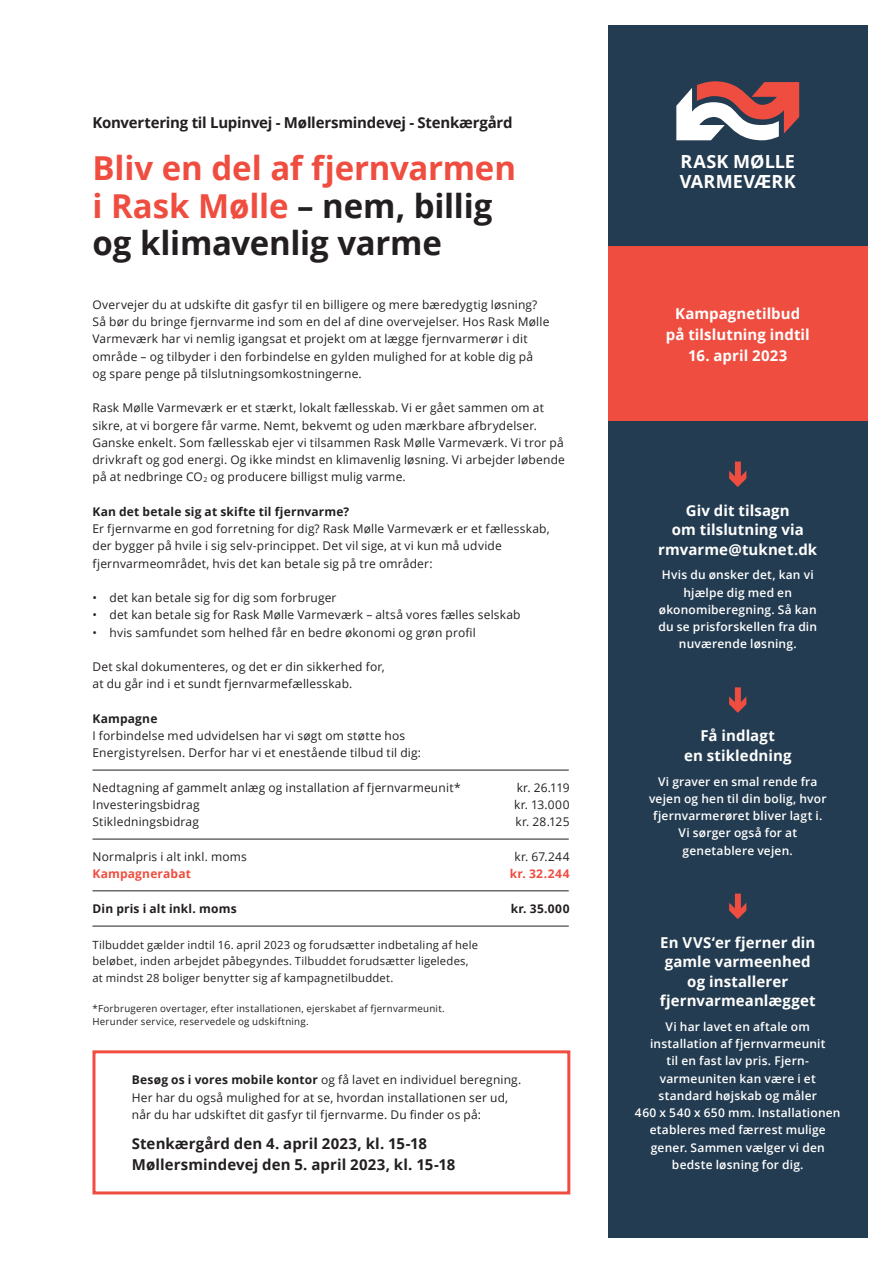
<style>
.page{position:relative;width:893px;height:1263px;background:#fff}
.page>*{position:absolute;margin:0;border:0;box-sizing:border-box;transform-origin:0 0}
.t1{font:700 33px/37.5px "Open Sans";letter-spacing:-.005em;color:#ef4d3f}
.t2{font:700 18px/20.9px "Open Sans";letter-spacing:.005em;color:#fff}
.t3{font:700 15px/19.5px "Open Sans";letter-spacing:.005em;color:#fff;text-align:center}
.t4{font:700 15px "Open Sans";letter-spacing:-.005em;color:#231f20}
.t5{font:12px/17.2px "Open Sans";letter-spacing:.015em;color:#231f20}
.t6{font:600 12px/17.2px "Open Sans";letter-spacing:.015em;color:#fff;text-align:center}
.t7{font:700 12px "Open Sans";letter-spacing:.015em;color:#231f20}
.t8{font:700 12px "Open Sans";letter-spacing:.015em;color:#ef4d3f}
.t9{font:11.25px/16.5px "Open Sans";letter-spacing:.02em;color:#231f20}
.t10{font:9.75px/13.5px "Open Sans";letter-spacing:.025em;color:#231f20}
.s1{color:#231f20}
.s2{font-weight:700}
</style>
<div class="page">
<div style="left:608px;top:372px;width:259px;height:865px;background:#243c51"></div>
<div style="left:608px;top:26px;width:259px;height:221px;background:#243c51"></div>
<hr style="left:92px;top:770px;width:477px;height:1px;background:#231f20">
<hr style="left:92px;top:839px;width:477px;height:1px;background:#231f20">
<hr style="left:92px;top:890px;width:477px;height:1px;background:#231f20">
<hr style="left:92px;top:926px;width:477px;height:1px;background:#231f20">
<svg style="left:676px;top:81px;width:123px;height:59px"></svg>
<svg style="left:729px;top:462px;width:17px;height:25px"></svg>
<svg style="left:729px;top:687px;width:17px;height:26px"></svg>
<svg style="left:729px;top:894px;width:17px;height:25px"></svg>
<div style="left:92px;top:1050px;width:478px;height:144px;border:3px solid #ef4d3f"></div>
<div style="left:608px;top:247px;width:259px;height:174px;background:#ef4d3f"></div>
<p class="t4" style="left:92px;top:112px;width:422px">Konvertering til Lupinvej - Møllersmindevej - Stenkærgård</p>
<p class="t1" style="left:92px;top:149px;width:425px">Bliv en del af fjernvarmen i Rask Mølle <span class="s1">– nem, billig og klimavenlig varme</span></p>
<p class="t5" style="left:92px;top:295px;width:458px">Overvejer du at udskifte dit gasfyr til en billigere og mere bæredygtig løsning?<br>Så bør du bringe fjernvarme ind som en del af dine overvejelser. Hos Rask Mølle Varmeværk har vi nemlig igangsat et projekt om at lægge fjernvarmerør i dit område – og tilbyder i den forbindelse en gylden mulighed for at koble dig på og spare penge på tilslutningsomkostningerne.</p>
<p class="t5" style="left:92px;top:399px;width:474px">Rask Mølle Varmeværk er et stærkt, lokalt fællesskab. Vi er gået sammen om at sikre, at vi borgere får varme. Nemt, bekvemt og uden mærkbare afbrydelser.<br>Ganske enkelt. Som fællesskab ejer vi tilsammen Rask Mølle Varmeværk. Vi tror på drivkraft og god energi. Og ikke mindst en klimavenlig løsning. Vi arbejder løbende på at nedbringe CO<sub>2</sub> og producere billigst mulig varme.</p>
<p class="t7" style="left:92px;top:503px;width:258px">Kan det betale sig at skifte til fjernvarme?</p>
<p class="t5" style="left:92px;top:520px;width:459px">Er fjernvarme en god forretning for dig? Rask Mølle Varmeværk er et fællesskab, der bygger på hvile i sig selv-princippet. Det vil sige, at vi kun må udvide fjernvarmeområdet, hvis det kan betale sig på tre områder:</p>
<p class="t5" style="left:92px;top:589px;width:246px">• det kan betale sig for dig som forbruger</p>
<p class="t5" style="left:92px;top:606px;width:430px">• det kan betale sig for Rask Mølle Varmeværk – altså vores fælles selskab</p>
<p class="t5" style="left:92px;top:623px;width:385px">• hvis samfundet som helhed får en bedre økonomi og grøn profil</p>
<p class="t5" style="left:92px;top:658px;width:294px">Det skal dokumenteres, og det er din sikkerhed for, at du går ind i et sundt fjernvarmefællesskab.</p>
<p class="t7" style="left:92px;top:710px;width:66px">Kampagne</p>
<p class="t5" style="left:92px;top:727px;width:330px">I forbindelse med udvidelsen har vi søgt om støtte hos<br>Energistyrelsen. Derfor har vi et enestående tilbud til dig:</p>
<p class="t5" style="left:92px;top:778px;width:370px">Nedtagning af gammelt anlæg og installation af fjernvarmeunit*</p>
<p class="t5" style="left:517px;top:778px;width:54px">kr. 26.119</p>
<p class="t5" style="left:92px;top:796px;width:109px">Investeringsbidrag</p>
<p class="t5" style="left:514px;top:796px;width:57px">kr. 13.000</p>
<p class="t5" style="left:92px;top:813px;width:108px">Stikledningsbidrag</p>
<p class="t5" style="left:515px;top:813px;width:56px">kr. 28.125</p>
<p class="t5" style="left:92px;top:847px;width:156px">Normalpris i alt inkl. moms</p>
<p class="t5" style="left:514px;top:847px;width:57px">kr. 67.244</p>
<p class="t8" style="left:92px;top:865px;width:100px">Kampagnerabat</p>
<p class="t8" style="left:510px;top:865px;width:61px">kr. 32.244</p>
<p class="t7" style="left:92px;top:900px;width:146px">Din pris i alt inkl. moms</p>
<p class="t7" style="left:511px;top:900px;width:60px">kr. 35.000</p>
<p class="t9" style="left:92px;top:936px;width:387px">Tilbuddet gælder indtil 16. april 2023 og forudsætter indbetaling af hele beløbet, inden arbejdet påbegyndes. Tilbuddet forudsætter ligeledes, at mindst 28 boliger benytter sig af kampagnetilbuddet.</p>
<p class="t10" style="left:92px;top:1001px;width:354px">*Forbrugeren overtager, efter installationen, ejerskabet af fjernvarmeunit.<br>Herunder service, reservedele og udskiftning.</p>
<p class="t5" style="left:132px;top:1071px;width:391px"><span class="s2">Besøg os i vores mobile kontor</span> og få lavet en individuel beregning.<br>Her har du også mulighed for at se, hvordan installationen ser ud, når du har udskiftet dit gasfyr til fjernvarme. Du finder os på:</p>
<p class="t4" style="left:132px;top:1132px;width:297px">Stenkærgård den 4. april 2023, kl. 15-18</p>
<p class="t4" style="left:132px;top:1153px;width:325px">Møllersmindevej den 5. april 2023, kl. 15-18</p>
<p class="t2" style="left:680px;top:150px;width:117px">RASK MØLLE<br>VARMEVÆRK</p>
<p class="t3" style="left:666px;top:302px;width:145px;line-height:21px">Kampagnetilbud på tilslutning indtil</p>
<p class="t3" style="left:688px;top:345px;width:101px">16. april 2023</p>
<p class="t3" style="left:658px;top:500px;width:160px">Giv dit tilsagn<br>om tilslutning via rmvarme@tuknet.dk</p>
<p class="t6" style="left:658px;top:566px;width:160px">Hvis du ønsker det, kan vi hjælpe dig med en økonomiberegning. Så kan du se prisforskellen fra din nuværende løsning.</p>
<p class="t3" style="left:684px;top:726px;width:109px">Få indlagt<br>en stikledning</p>
<p class="t6" style="left:649px;top:772px;width:179px">Vi graver en smal rende fra vejen og hen til din bolig, hvor fjernvarmerøret bliver lagt i.<br>Vi sørger også for at genetablere vejen.</p>
<p class="t3" style="left:660px;top:932px;width:157px">En VVS‘er fjerner din gamle varmeenhed og installerer fjernvarmeanlægget</p>
<p class="t6" style="left:635px;top:1018px;width:207px">Vi har lavet en aftale om installation af fjernvarmeunit<br>til en fast lav pris. Fjern&shy;varmeuniten kan være i et standard højskab og måler<br>460 x 540 x 650 mm. Installationen etableres med færrest mulige gener. Sammen vælger vi den bedste løsning for dig.</p>
</div>
